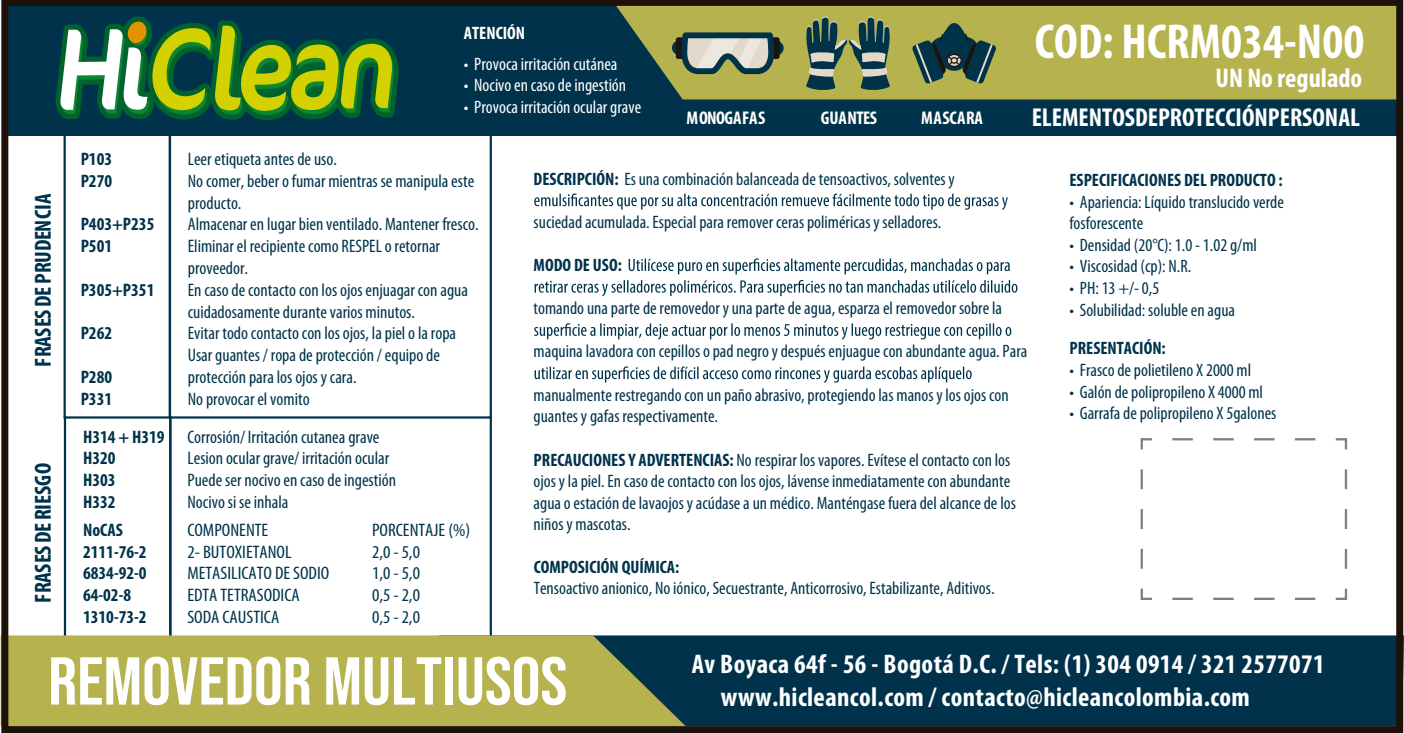
<style>
.page{position:relative;width:1404px;height:734px;background:#fff}
.page>*{position:absolute;margin:0;border:0;box-sizing:border-box;transform-origin:0 0}
.t1{font:67.5px "Bebas Neue";color:#fff;scale:1.07 1}
.t2{font:700 condensed 49.27px "Myriad Pro";color:#fff}
.t3{font:700 condensed 27px/32.4px "Myriad Pro";letter-spacing:.015em;color:#fff}
.t4{font:700 condensed 25.88px "Myriad Pro";color:#fff}
.t5{font:700 condensed 23.4px "Myriad Pro";letter-spacing:-.005em;color:#00334b}
.t6{font:700 condensed 18.45px "Myriad Pro";color:#fff}
.t7{font:700 condensed 18.45px "Myriad Pro";letter-spacing:-.02em;color:#fff}
.t8{font:700 condensed 18.45px "Myriad Pro";letter-spacing:.025em;color:#fff}
.t9{font:condensed 18.22px/21.8px "Myriad Pro";color:#00334b}
.t10{font:condensed 18.22px/21.8px "Myriad Pro";color:#00334b;scale:1.05 1}
.t11{font:700 condensed 18.22px/21.8px "Myriad Pro";color:#00334b}
.t12{font:condensed 18px/21.6px "Myriad Pro";color:#00334b}
.t13{font:condensed 18px "Myriad Pro";color:#fff}
.t14{font:700 condensed 18px "Myriad Pro";color:#00334b}
.t15{font:700 condensed 18px "Myriad Pro";color:#fff}
.s1{font-weight:700}
</style>
<div class="page">
<div style="left:64px;top:130px;width:107px;height:288px;border:2px solid #00334b"></div>
<div style="left:64px;top:414px;width:107px;height:227px;border:2px solid #00334b"></div>
<div style="left:169px;top:414px;width:323px;height:227px;border:2px solid #00334b"></div>
<div style="left:169px;top:130px;width:323px;height:288px;border:2px solid #00334b"></div>
<svg style="left:534px;top:193px;width:473px;height:17px"></svg>
<svg style="left:628px;top:258px;width:381px;height:16px"></svg>
<svg style="left:534px;top:280px;width:483px;height:16px"></svg>
<svg style="left:534px;top:323px;width:477px;height:16px"></svg>
<svg style="left:534px;top:366px;width:437px;height:17px"></svg>
<svg style="left:1335px;top:438px;width:11px;height:12px"></svg>
<svg style="left:1344px;top:469px;width:2px;height:100px"></svg>
<svg style="left:1335px;top:588px;width:11px;height:12px"></svg>
<svg style="left:1172px;top:597px;width:143px;height:3px"></svg>
<svg style="left:1140px;top:588px;width:12px;height:12px"></svg>
<svg style="left:1140px;top:469px;width:2px;height:99px"></svg>
<svg style="left:1140px;top:438px;width:12px;height:12px"></svg>
<svg style="left:1172px;top:438px;width:144px;height:2px"></svg>
<div style="left:685px;top:635px;width:718px;height:91px;background:#00334b"></div>
<svg style="left:9px;top:635px;width:676px;height:90px;background:#a9a94e"></svg>
<svg style="left:9px;top:8px;width:1385px;height:128px;background:#4b674c"></svg>
<div style="left:1px;top:0;width:1401px;height:733px;border:7px solid #1d110a"></div>
<svg style="left:55px;top:16px;width:344px;height:104px;background:#4f8140"></svg>
<svg style="left:672px;top:40px;width:14px;height:15px"></svg>
<svg style="left:769px;top:41px;width:14px;height:14px"></svg>
<div style="left:675px;top:37px;width:9px;height:22px;background:#1d1311;border-radius:2px"></div>
<div style="left:771px;top:37px;width:8px;height:22px;background:#1d1311;border-radius:2px"></div>
<svg style="left:681px;top:32px;width:93px;height:42px;background:#8d9a92"></svg>
<svg style="left:805px;top:17px;width:85px;height:75px;background:#677c5d"></svg>
<svg style="left:911px;top:23px;width:85px;height:61px;background:#576c4c"></svg>
<h3 class="t5" style="left:30px;top:366px;width:175px;rotate:-90deg">FRASES DEPRUDENCIA</h3>
<h3 class="t5" style="left:30px;top:602px;width:141px;rotate:-90deg">FRASES DERIESGO</h3>
<p class="t15" style="left:464px;top:23px;width:63px">ATENCIÓN</p>
<p class="t13" style="left:464px;top:54px;width:155px">• Provoca irritación cutánea</p>
<p class="t13" style="left:464px;top:76px;width:164px">• Nocivo en caso de ingestión</p>
<p class="t13" style="left:464px;top:97px;width:179px">• Provoca irritación ocular grave</p>
<p class="t6" style="left:686px;top:108px;width:80px">MONOGAFAS</p>
<p class="t7" style="left:820px;top:108px;width:58px">GUANTES</p>
<p class="t8" style="left:921px;top:108px;width:63px">MASCARA</p>
<h2 class="t2" style="left:1034px;top:15px;width:331px">COD: HCRM034-N00</h2>
<h3 class="t3" style="left:1215px;top:62px;width:148px">UN No regulado</h3>
<h3 class="t4" style="left:1031px;top:103px;width:330px">ELEMENTOSDEPROTECCIÓNPERSONAL</h3>
<p class="t9" style="left:188px;top:148px;width:292px">Leer etiqueta antes de uso.<br>No comer, beber o fumar mientras se manipula este producto.<br>Almacenar en lugar bien ventilado. Mantener fresco.<br>Eliminar el recipiente como RESPEL o retornar proveedor.<br>En caso de contacto con los ojos enjuagar con agua cuidadosamente durante varios minutos.<br>Evitar todo contacto con los ojos, la piel o la ropa Usar guantes / ropa de protección / equipo de protección para los ojos y cara.<br>No provocar el vomito</p>
<p class="t11" style="left:81px;top:148px;width:33px">P103<br>P270</p>
<p class="t11" style="left:81px;top:214px;width:75px">P403+P235<br>P501</p>
<p class="t11" style="left:81px;top:279px;width:75px">P305+P351</p>
<p class="t11" style="left:81px;top:322px;width:33px">P262</p>
<p class="t11" style="left:81px;top:366px;width:33px">P280<br>P331</p>
<p class="t11" style="left:83px;top:426px;width:83px">H314 + H319<br>H320<br>H303<br>H332</p>
<p class="t11" style="left:83px;top:519px;width:65px">NoCAS<br>2111-76-2<br>6834-92-0<br>64-02-8<br>1310-73-2</p>
<p class="t10" style="left:187px;top:519px;width:137px">COMPONENTE<br>2- BUTOXIETANOL<br>METASILICATO DE SODIO<br>EDTA TETRASODICA<br>SODA CAUSTICA</p>
<p class="t10" style="left:372px;top:519px;width:95px">PORCENTAJE (%)<br>2,0 - 5,0<br>1,0 - 5,0<br>0,5 - 2,0<br>0,5 - 2,0</p>
<p class="t9" style="left:187px;top:426px;width:210px">Corrosión/ Irritación cutanea grave Lesion ocular grave/ irritación ocular Puede ser nocivo en caso de ingestión Nocivo si se inhala</p>
<p class="t12" style="left:533px;top:168px;width:422px"><span class="s1">DESCRIPCIÓN:</span> Es una combinación balanceada de tensoactivos, solventes y</p>
<p class="t12" style="left:533px;top:211px;width:409px">suciedad acumulada. Especial para remover ceras poliméricas y selladores.</p>
<p class="t14" style="left:533px;top:255px;width:90px">MODO DE USO:</p>
<p class="t12" style="left:533px;top:298px;width:470px">tomando una parte de removedor y una parte de agua, esparza el removedor sobre la</p>
<p class="t12" style="left:533px;top:341px;width:495px">maquina lavadora con cepillos o pad negro y después enjuague con abundante agua. Para</p>
<p class="t12" style="left:533px;top:384px;width:476px">manualmente restregando con un paño abrasivo, protegiendo las manos y los ojos con guantes y gafas respectivamente.</p>
<p class="t12" style="left:533px;top:449px;width:483px"><span class="s1">PRECAUCIONES Y ADVERTENCIAS:</span> No respirar los vapores. Evítese el contacto con los ojos y la piel. En caso de contacto con los ojos, lávense inmediatamente con abundante agua o estación de lavaojos y acúdase a un médico. Manténgase fuera del alcance de los niños y mascotas.</p>
<p class="t14" style="left:533px;top:556px;width:147px">COMPOSICIÓN QUÍMICA:</p>
<p class="t12" style="left:533px;top:578px;width:462px">Tensoactivo anionico, No iónico, Secuestrante, Anticorrosivo, Estabilizante, Aditivos.</p>
<p class="t14" style="left:1069px;top:170px;width:215px">ESPECIFICACIONES DEL PRODUCTO :</p>
<p class="t12" style="left:1069px;top:191px;width:216px">• Apariencia: Líquido translucido verde fosforescente</p>
<p class="t12" style="left:1069px;top:234px;width:189px">• Densidad (20°C): 1.0 - 1.02 g/ml</p>
<p class="t12" style="left:1069px;top:256px;width:123px">• Viscosidad (cp): N.R.</p>
<p class="t12" style="left:1069px;top:277px;width:91px">• PH: 13 +/- 0,5</p>
<p class="t12" style="left:1069px;top:299px;width:167px">• Solubilidad: soluble en agua</p>
<p class="t14" style="left:1069px;top:338px;width:98px">PRESENTACIÓN:</p>
<p class="t12" style="left:1069px;top:359px;width:183px">• Frasco de polietileno X 2000 ml</p>
<p class="t12" style="left:1069px;top:381px;width:195px">• Galón de polipropileno X 4000 ml</p>
<p class="t12" style="left:1069px;top:402px;width:208px">• Garrafa de polipropileno X 5galones</p>
<h1 class="t1" style="left:48px;top:643px;width:486px">REMOVEDOR MULTIUSOS</h1>
<h3 class="t3" style="left:721px;top:648px;width:605px;text-indent:-29px">Av Boyaca 64f - 56 - Bogotá D.C. / Tels: (1) 304 0914 / 321 2577071 www.hicleancol.com / contacto@hicleancolombia.com</h3>
</div>
